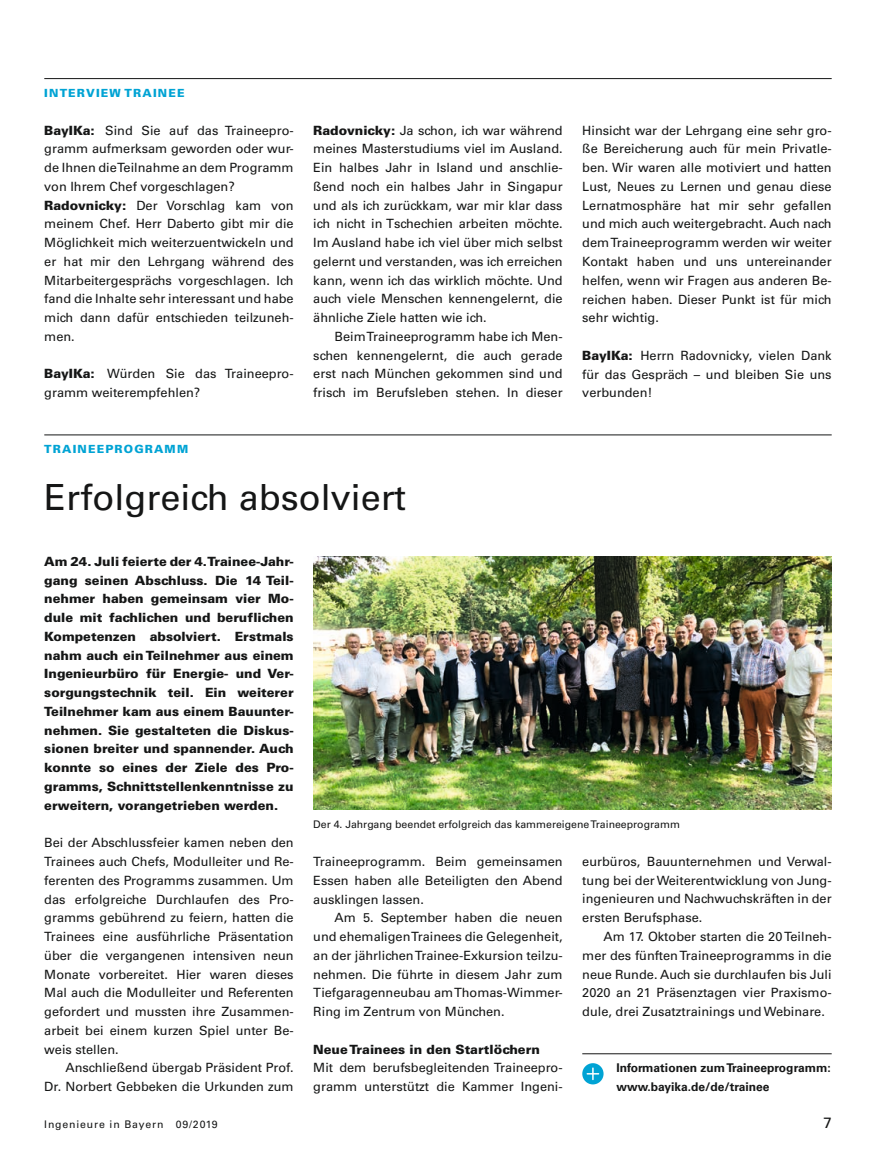
<style>
.page{position:relative;width:876px;height:1173px;background:#fff}
.page>*{position:absolute;margin:0;border:0;box-sizing:border-box;transform-origin:0 0}
.t1{font:36px "Univers LT Std";color:#151616}
.t2{font:15px "Univers LT Std";color:#151616}
.t3{font:12.75px/18.8px "Univers LT Std";color:#151616;text-align:justify}
.t4{font:900 12.75px/18.8px "Univers LT Std";color:#151616;text-align:justify}
.t5{font:700 12px/18.8px "Univers LT Std";color:#151616}
.t6{font:900 11.25px "Univers LT Std";letter-spacing:.1em;color:#00a3d4}
.t7{font:10.5px "Univers LT Std";color:#151616}
.t8{font:10.5px "Univers LT Std";letter-spacing:.08em;color:#151616}
.s1{font-weight:900}
</style>
<div class="page">
<hr style="left:582px;top:1053px;width:249px;height:1px;background:#151616">
<hr style="left:44px;top:78px;width:787px;height:1px;background:#151616">
<img style="left:313px;top:557px;width:518px;height:253px">
<hr style="left:44px;top:434px;width:787px;height:1px;background:#151616">
<svg style="left:582px;top:1063px;width:21px;height:21px"></svg>
<p class="t6" style="left:44px;top:86px;width:142px">INTERVIEW TRAINEE</p>
<p class="t3" style="left:44px;top:121px;width:251px;text-align:left"><span class="s1">BayIKa:</span> Sind Sie auf das Traineepro&shy;gramm aufmerksam geworden oder wur&shy;de Ihnen die Teilnahme an dem Programm von Ihrem Chef vorgeschlagen?<br><span class="s1">Radovnicky:</span> Der Vorschlag kam von meinem Chef. Herr Daberto gibt mir die Möglichkeit mich weiterzuentwickeln und er hat mir den Lehrgang während des Mitarbeitergesprächs vorgeschlagen. Ich fand die Inhalte sehr interessant und habe mich dann dafür entschieden teilzuneh&shy;men.</p>
<p class="t3" style="left:44px;top:365px;width:251px"><span class="s1">BayIKa:</span> Würden Sie das Traineepro&shy;gramm weiterempfehlen?</p>
<p class="t6" style="left:44px;top:442px;width:145px">TRAINEEPROGRAMM</p>
<p class="t3" style="left:313px;top:121px;width:251px"><span class="s1">Radovnicky:</span> Ja schon, ich war während meines Masterstudiums viel im Ausland.<br>Ein halbes Jahr in Island und anschlie&shy;ßend noch ein halbes Jahr in Singapur und als ich zurückkam, war mir klar dass ich nicht in Tschechien arbeiten möchte.<br>Im Ausland habe ich viel über mich selbst gelernt und verstanden, was ich erreichen kann, wenn ich das wirklich möchte. Und auch viele Menschen kennengelernt, die ähnliche Ziele hatten wie ich.</p>
<p class="t3" style="left:313px;top:327px;width:251px;text-indent:21px">Beim Traineeprogramm habe ich Men&shy;schen kennengelernt, die auch gerade erst nach München gekommen sind und frisch im Berufsleben stehen. In dieser</p>
<h1 class="t1" style="left:44px;top:475px;width:363px">Erfolgreich absolviert</h1>
<p class="t3" style="left:582px;top:121px;width:251px">Hinsicht war der Lehrgang eine sehr gro&shy;ße Bereicherung auch für mein Privatle&shy;ben. Wir waren alle motiviert und hatten Lust, Neues zu Lernen und genau diese Lernatmosphäre hat mir sehr gefallen und mich auch weitergebracht. Auch nach dem Traineeprogramm werden wir weiter Kontakt haben und uns untereinander helfen, wenn wir Fragen aus anderen Be&shy;reichen haben. Dieser Punkt ist für mich sehr wichtig.</p>
<p class="t3" style="left:582px;top:346px;width:251px"><span class="s1">BayIKa:</span> Herrn Radovnicky, vielen Dank für das Gespräch – und bleiben Sie uns verbunden!</p>
<p class="t4" style="left:44px;top:552px;width:251px">Am 24. Juli feierte der 4. Trainee-Jahr&shy;gang seinen Abschluss. Die 14 Teil&shy;nehmer haben gemeinsam vier Mo&shy;dule mit fachlichen und beruflichen Kompetenzen absolviert. Erstmals nahm auch ein Teilnehmer aus einem Ingenieurbüro für Energie- und Ver&shy;sorgungstechnik teil. Ein weiterer Teilnehmer kam aus einem Bauunter&shy;nehmen. Sie gestalteten die Diskus&shy;sionen breiter und spannender. Auch konnte so eines der Ziele des Pro&shy;gramms, Schnittstellenkenntnisse zu erweitern, vorangetrieben werden.</p>
<p class="t3" style="left:44px;top:833px;width:251px">Bei der Abschlussfeier kamen neben den Trainees auch Chefs, Modulleiter und Re&shy;ferenten des Programms zusammen. Um das erfolgreiche Durchlaufen des Pro&shy;gramms gebührend zu feiern, hatten die Trainees eine ausführliche Präsentation über die vergangenen intensiven neun Monate vorbereitet. Hier waren dieses Mal auch die Modulleiter und Referenten gefordert und mussten ihre Zusammen&shy;arbeit bei einem kurzen Spiel unter Be&shy;weis stellen.</p>
<p class="t3" style="left:44px;top:1058px;width:251px;text-align:right">Anschließend übergab Präsident Prof.<br>Dr. Norbert Gebbeken die Urkunden zum</p>
<p class="t8" style="left:44px;top:1118px;width:175px">Ingenieure in Bayern 09/2019</p>
<p class="t7" style="left:313px;top:818px;width:368px">Der 4. Jahrgang beendet erfolgreich das kammereigene Traineeprogramm</p>
<p class="t3" style="left:313px;top:852px;width:251px">Traineeprogramm. Beim gemeinsamen Essen haben alle Beteiligten den Abend ausklingen lassen.</p>
<p class="t3" style="left:313px;top:908px;width:251px;text-indent:21px">Am 5. September haben die neuen und ehemaligen Trainees die Gelegenheit, an der jährlichen Trainee-Exkursion teilzu&shy;nehmen. Die führte in diesem Jahr zum Tiefgaragenneubau am Thomas-Wimmer-Ring im Zentrum von München.</p>
<p class="t4" style="left:313px;top:1039px;width:228px">Neue Trainees in den Startlöchern</p>
<p class="t3" style="left:313px;top:1058px;width:251px">Mit dem berufsbegleitenden Traineepro&shy;gramm unterstützt die Kammer Ingeni-</p>
<p class="t3" style="left:582px;top:852px;width:251px">eurbüros, Bauunternehmen und Verwal&shy;tung bei der Weiterentwicklung von Jung&shy;ingenieuren und Nachwuchskräften in der ersten Berufsphase.</p>
<p class="t3" style="left:582px;top:927px;width:251px;text-indent:21px">Am 17. Oktober starten die 20 Teilneh&shy;mer des fünften Traineeprogramms in die neue Runde. Auch sie durchlaufen bis Juli 2020 an 21 Präsenztagen vier Praxismo&shy;dule, drei Zusatztrainings und Webinare.</p>
<p class="t5" style="left:616px;top:1059px;width:216px">Informationen zum Traineeprogramm: www.bayika.de/de/trainee</p>
<p class="t2" style="left:823px;top:1114px;width:10px">7</p>
</div>
